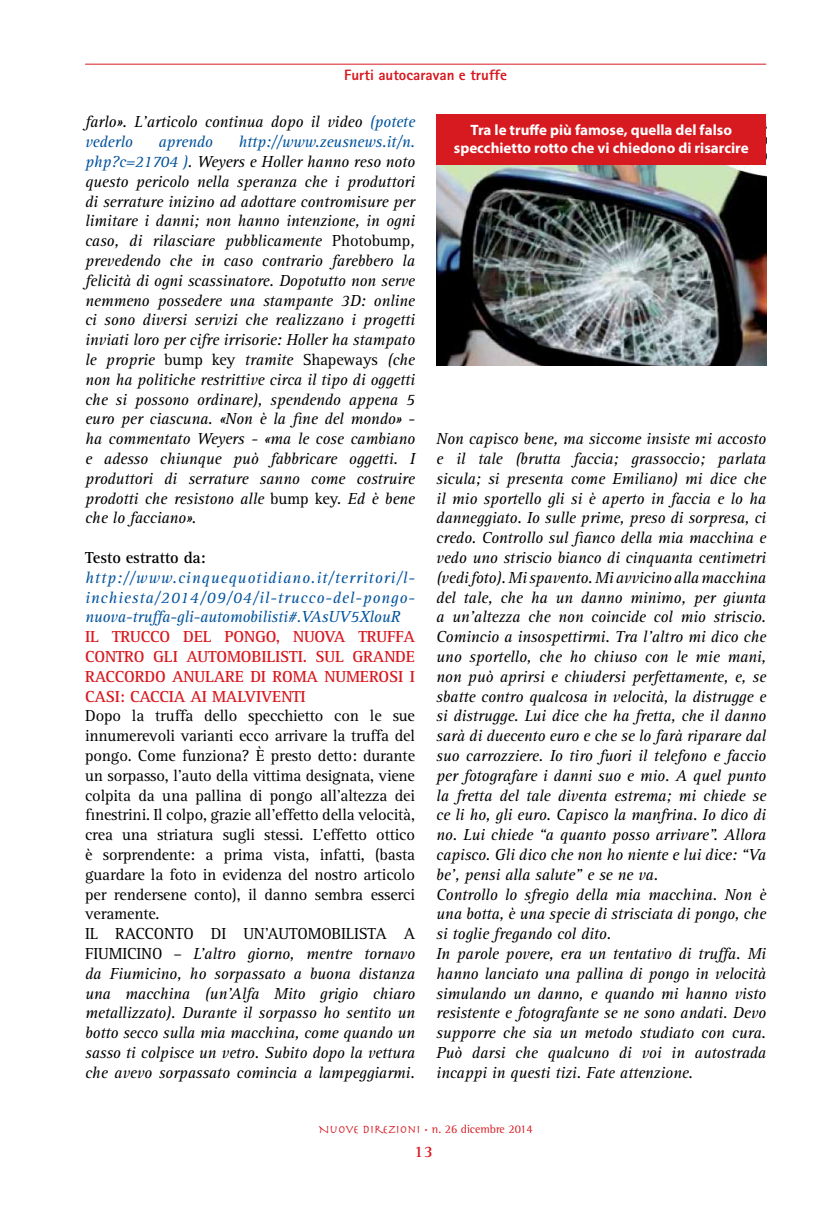
<style>
.page{position:relative;width:830px;height:1212px;background:#fff}
.page>*{position:absolute;margin:0;border:0;box-sizing:border-box;transform-origin:0 0}
.t1{font:italic 16.5px/19.8px "Rotis Serif";letter-spacing:-.01em;color:#000}
.t2{font:16.5px/19.8px "Rotis Serif";letter-spacing:-.01em;color:#000}
.t3{font:italic 16.5px/19.8px "Rotis Serif";letter-spacing:-.01em;color:#00529c;text-align:justify}
.t4{font:700 16.5px "Rotis Serif";letter-spacing:-.01em;color:#d71920}
.t5{font:700 16.5px "Rotis Serif";letter-spacing:-.01em;color:#000}
.t6{font:700 15px/18px "Myriad Pro";color:#fff;text-align:center}
.t7{font:800 15px "Rotis Sans Serif";color:#d71920}
.t8{font:12px "Rotis Semi Serif";color:#d71920}
.s1{color:#00529c}
.s2{font-style:normal}
.s3{font-style:italic}
.s4{font-family:"Herculanum"}
</style>
<div class="page">
<hr style="left:85px;top:64px;width:680px;height:1px;background:#d71920">
<img style="left:436px;top:165px;width:329px;height:200px">
<div style="left:436px;top:115px;width:329px;height:50px;background:#d71920"></div>
<p class="t7" style="left:344px;top:66px;width:164px">Furti autocaravan e truffe</p>
<p class="t1" style="left:85px;top:113px;width:331px">farlo». L'articolo continua dopo il video <span class="s1">(potete vederlo</span></p>
<p class="t1" style="left:85px;top:132px;width:331px;text-align:justify;text-indent:153px"><span class="s1">http://www.zeusnews.it/n. php?c=21704 )</span>. Weyers e Holler hanno reso noto questo pericolo nella speranza che i produttori di serrature inizino ad adottare contromisure per limitare i danni; non hanno intenzione, in ogni caso, di rilasciare pubblicamente <span class="s2">Photobump</span>, prevedendo che in caso contrario farebbero la felicità di ogni scassinatore. Dopotutto non serve nemmeno possedere una stampante 3D: online ci sono diversi servizi che realizzano i progetti inviati loro per cifre irrisorie: Holler ha stampato le proprie <span class="s2">bump key</span> tramite <span class="s2">Shapeways</span> (che non ha politiche restrittive circa il tipo di oggetti che si possono ordinare), spendendo appena 5 euro per ciascuna. «Non è la fine del mondo» - ha commentato Weyers - «ma le cose cambiano e adesso chiunque può fabbricare oggetti. I produttori di serrature sanno come costruire prodotti che resistono alle <span class="s2">bump key.</span> Ed è bene che lo facciano».</p>
<p class="t5" style="left:85px;top:548px;width:122px">TESTO ESTRATTO DA:</p>
<p class="t3" style="left:85px;top:568px;width:331px">http://www.cinquequotidiano.it/territori/l&shy;inchiesta/2014/09/04/il-trucco-del-pongo&shy;nuova-truffa-gli-automobilisti#.VAsUV5XlouR</p>
<p class="t4" style="left:85px;top:627px;width:38px">IL TRUCCO</p>
<p class="t4" style="left:183px;top:627px;width:11px">DEL</p>
<p class="t4" style="left:224px;top:627px;width:21px">PONGO</p>
<p class="t4" style="left:276px;top:627px;width:29px">, NUOVA</p>
<p class="t4" style="left:358px;top:627px;width:11px">TRUFFA</p>
<p class="t4" style="left:85px;top:647px;width:11px">CONTRO</p>
<p class="t4" style="left:153px;top:647px;width:9px">GLI</p>
<p class="t4" style="left:186px;top:647px;width:10px">AUTOMOBILISTI</p>
<p class="t4" style="left:302px;top:647px;width:62px">. SUL GRA</p>
<p class="t4" style="left:384px;top:647px;width:32px">NDE</p>
<p class="t4" style="left:85px;top:667px;width:251px">RACCORDO ANULARE DI ROMA NUMEROSI</p>
<p class="t4" style="left:409px;top:667px;width:6px">I</p>
<p class="t4" style="left:85px;top:686px;width:10px">CASI</p>
<p class="t4" style="left:120px;top:686px;width:21px">: CACCIA</p>
<p class="t4" style="left:190px;top:686px;width:32px">AI MALVIVENTI</p>
<p class="t2" style="left:85px;top:706px;width:331px">Dopo la truffa dello specchietto con le sue innumerevoli varianti ecco arrivare la truffa del pongo. Come funziona? è presto detto: durante un sorpasso, l’auto della vittima designata, viene colpita da una pallina di pongo all’altezza dei finestrini. Il colpo, grazie all’effetto della velocità, crea una striatura sugli stessi. L’effetto ottico è sorprendente: a prima vista, infatti, (basta guardare la foto in evidenza del nostro articolo per rendersene conto), il danno sembra esserci veramente.<br>IL RACCONTO DI UN’AUTOMOBILISTA A FIUMICINO – <span class="s3">L’altro giorno, mentre tornavo da Fiumicino, ho sorpassato a buona distanza una macchina (un’Alfa Mito grigio chiaro metallizzato). Durante il sorpasso ho sentito un botto secco sulla mia macchina, come quando un sasso ti colpisce un vetro. Subito dopo la vettura che avevo sorpassato comincia a lampeggiarmi.</span></p>
<p class="t3" style="left:158px;top:132px;width:56px">aprendo</p>
<p class="t6" style="left:453px;top:120px;width:296px">Tra le truffe più famose, quella del falso specchietto rotto che vi chiedono di risarcire</p>
<p class="t1" style="left:436px;top:429px;width:331px">Non capisco bene, ma siccome insiste mi accosto e il tale (brutta faccia; grassoccio; parlata sicula; si presenta come Emiliano) mi dice che il mio sportello gli si è aperto in faccia e lo ha danneggiato. Io sulle prime, preso di sorpresa, ci credo. Controllo sul fianco della mia macchina e vedo uno striscio bianco di cinquanta centimetri (vedi foto). Mi spavento. Mi avvicino alla macchina del tale, che ha un danno minimo, per giunta a un’altezza che non coincide col mio striscio.<br>Comincio a insospettirmi. Tra l’altro mi dico che uno sportello, che ho chiuso con le mie mani, non può aprirsi e chiudersi perfettamente, e, se sbatte contro qualcosa in velocità, la distrugge e si distrugge. Lui dice che ha fretta, che il danno sarà di duecento euro e che se lo farà riparare dal suo carrozziere. Io tiro fuori il telefono e faccio per fotografare i danni suo e mio. A quel punto la fretta del tale diventa estrema; mi chiede se ce li ho, gli euro. Capisco la manfrina. Io dico di no. Lui chiede “a quanto posso arrivare”. Allora capisco. Gli dico che non ho niente e lui dice: “Va be’, pensi alla salute” e se ne va.<br>Controllo lo sfregio della mia macchina. Non è una botta, è una specie di strisciata di pongo, che si toglie fregando col dito.<br>In parole povere, era un tentativo di truffa. Mi hanno lanciato una pallina di pongo in velocità simulando un danno, e quando mi hanno visto resistente e fotografante se ne sono andati. Devo supporre che sia un metodo studiato con cura.<br>Può darsi che qualcuno di voi in autostrada incappi in questi tizi. Fate attenzione.</p>
<p class="t8" style="left:318px;top:1122px;width:216px"><span class="s4">NUOVE DIREZIONI •</span> n. 26 dicembre 2014</p>
<p class="t4" style="left:414px;top:1142px;width:20px">13</p>
</div>
